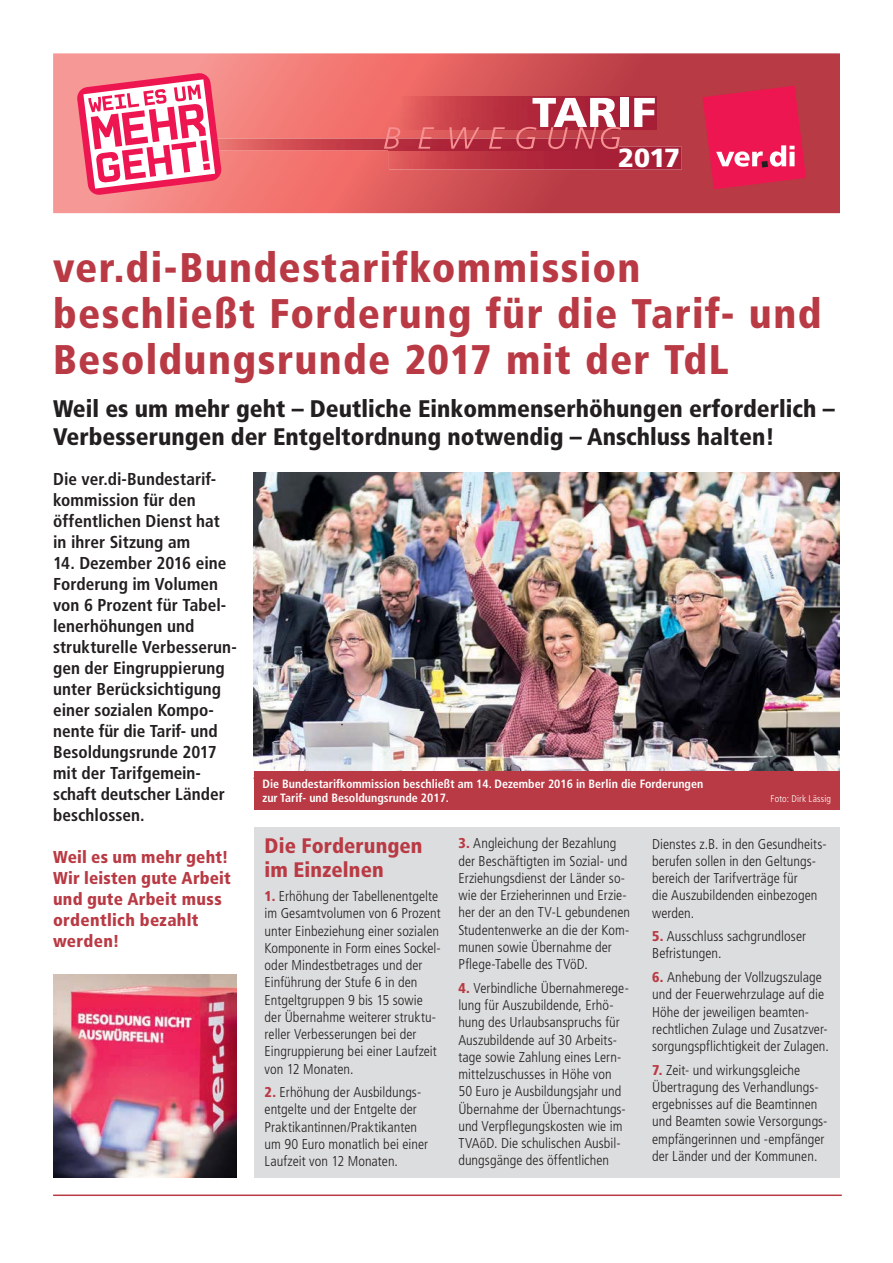
<style>
.page{position:relative;width:893px;height:1263px;background:#fff}
.page>*{position:absolute;margin:0;border:0;box-sizing:border-box;transform-origin:0 0}
.t1{font:900 condensed 41.4px/46px "Frutiger LT Pro";letter-spacing:.03em;color:#b93a44}
.t2{font:900 26.1px "Frutiger LT Pro";color:#fff}
.t3{font:900 condensed 24px/28.8px "Frutiger LT Pro";color:#231f20}
.t4{font:900 condensed 21px/24px "Frutiger LT Pro";letter-spacing:.005em;color:#b93a44}
.t5{font:700 condensed 17.25px/21px "Frutiger LT Pro";color:#231f20}
.t6{font:900 condensed 17.25px/21px "Frutiger LT Pro";letter-spacing:.015em;color:#b93a44}
.t7{font:300 condensed 14.25px/17.2px "Frutiger LT Pro";color:#231f20}
.t8{font:700 condensed 12px/13.5px "Frutiger LT Pro";color:#fff}
.t9{font:300 condensed 9.75px "Frutiger LT Pro";letter-spacing:.02em;color:#fff}
.s1{font-weight:900;color:#b93a44}
</style>
<div class="page">
<hr style="left:53px;top:1195px;width:789px;height:1px;background:#b93a44">
<svg style="left:53px;top:53px;width:787px;height:160px;background:#d85f61"></svg>
<img style="left:389px;top:146px;width:293px;height:24px">
<img style="left:222px;top:139px;width:294px;height:11px">
<img style="left:389px;top:146px;width:230px;height:4px">
<img style="left:402px;top:96px;width:255px;height:34px">
<div style="left:620px;top:98px;width:8px;height:29px;background:#fff"></div>
<svg style="left:634px;top:98px;width:21px;height:29px"></svg>
<svg style="left:384px;top:127px;width:16px;height:22px"></svg>
<svg style="left:418px;top:127px;width:16px;height:22px"></svg>
<svg style="left:449px;top:127px;width:30px;height:22px"></svg>
<svg style="left:489px;top:127px;width:16px;height:22px"></svg>
<svg style="left:516px;top:98px;width:105px;height:51px"></svg>
<svg style="left:702px;top:86px;width:104px;height:103px;background:#e22b59"></svg>
<svg style="left:77px;top:73px;width:145px;height:122px"></svg>
<img style="left:254px;top:472px;width:585px;height:299px">
<div style="left:254px;top:771px;width:585px;height:39px;background:#b93a44"></div>
<img style="left:53px;top:974px;width:184px;height:204px">
<div style="left:254px;top:827px;width:585px;height:351px;background:#dcddde"></div>
<h2 class="t2" style="left:618px;top:148px;width:64px">2017</h2>
<h1 class="t1" style="left:53px;top:249px;width:770px">ver.di-Bundestarifkommission beschließt Forderung für die Tarif- und<br>Besoldungsrunde 2017 mit der TdL</h1>
<h3 class="t3" style="left:53px;top:396px;width:783px">Weil es um mehr geht – Deutliche Einkommenserhöhungen erforderlich –<br>Verbesserungen der Entgeltordnung notwendig – Anschluss halten!</h3>
<p class="t5" style="left:53px;top:471px;width:168px">Die ver.di-Bundestarif&shy;kommission für den öffentlichen Dienst hat in ihrer Sitzung am</p>
<p class="t5" style="left:53px;top:555px;width:185px">14. Dezember 2016 eine<br>Forderung im Volumen von 6 Prozent für Tabel&shy;lenerhöhungen und strukturelle Verbesserun&shy;gen der Eingruppierung unter Berücksichtigung einer sozialen Kompo&shy;nente für die Tarif- und<br>Besoldungsrunde 2017 mit der Tarifgemein&shy;schaft deutscher Länder beschlossen.</p>
<p class="t6" style="left:53px;top:848px;width:179px">Weil es um mehr geht!<br>Wir leisten gute Arbeit und gute Arbeit muss ordentlich bezahlt werden!</p>
<p class="t8" style="left:262px;top:778px;width:442px">Die Bundestarifkommission beschließt am 14. Dezember 2016 in Berlin die Forderungen zur Tarif- und Besoldungsrunde 2017.</p>
<p class="t9" style="left:770px;top:795px;width:62px">Foto: Dirk Lässig</p>
<h3 class="t4" style="left:265px;top:836px;width:160px">Die Forderungen im Einzelnen</h3>
<p class="t7" style="left:265px;top:889px;width:177px"><span class="s1">1.</span> Erhöhung der Tabellenentgelte im Gesamtvolumen von 6 Prozent unter Einbeziehung einer sozialen<br>Komponente in Form eines Sockel&shy;oder Mindestbetrages und der<br>Einführung der Stufe 6 in den<br>Entgeltgruppen 9 bis 15 sowie der Übernahme weiterer struktu&shy;reller Verbesserungen bei der<br>Eingruppierung bei einer Laufzeit von 12 Monaten.</p>
<p class="t7" style="left:265px;top:1085px;width:165px"><span class="s1">2.</span> Erhöhung der Ausbildungs&shy;entgelte und der Entgelte der<br>Praktikantinnen/Praktikanten um 90 Euro monatlich bei einer<br>Laufzeit von 12 Monaten.</p>
<p class="t7" style="left:458px;top:836px;width:173px"><span class="s1">3.</span> Angleichung der Bezahlung der Beschäftigten im Sozial- und<br>Erziehungsdienst der Länder so&shy;wie der Erzieherinnen und Erzie&shy;her der an den TV-L gebundenen<br>Studentenwerke an die der Kom&shy;munen sowie Übernahme der<br>Pflege-Tabelle des TVöD.</p>
<p class="t7" style="left:458px;top:981px;width:172px"><span class="s1">4.</span> Verbindliche Übernahmerege&shy;lung für Auszubildende, Erhö&shy;hung des Urlaubsanspruchs für<br>Auszubildende auf 30 Arbeits&shy;tage sowie Zahlung eines Lern&shy;mittelzuschusses in Höhe von<br>50 Euro je Ausbildungsjahr und<br>Übernahme der Übernachtungs&shy;und Verpflegungskosten wie im<br>TVAöD. Die schulischen Ausbil&shy;dungsgänge des öffentlichen</p>
<p class="t7" style="left:652px;top:837px;width:176px">Dienstes z.B. in den Gesundheits&shy;berufen sollen in den Geltungs&shy;bereich der Tarifverträge für<br>die Auszubildenden einbezogen werden.</p>
<p class="t7" style="left:652px;top:929px;width:155px"><span class="s1">5.</span> Ausschluss sachgrundloser<br>Befristungen.</p>
<p class="t7" style="left:652px;top:970px;width:178px"><span class="s1">6.</span> Anhebung der Vollzugszulage und der Feuerwehrzulage auf die Höhe der jeweiligen beamten&shy;rechtlichen Zulage und Zusatzver&shy;sorgungspflichtigkeit der Zulagen.</p>
<p class="t7" style="left:652px;top:1063px;width:177px"><span class="s1">7.</span> Zeit- und wirkungsgleiche<br>Übertragung des Verhandlungs&shy;ergebnisses auf die Beamtinnen und Beamten sowie Versorgungs&shy;empfängerinnen und -empfänger der Länder und der Kommunen.</p>
</div>
